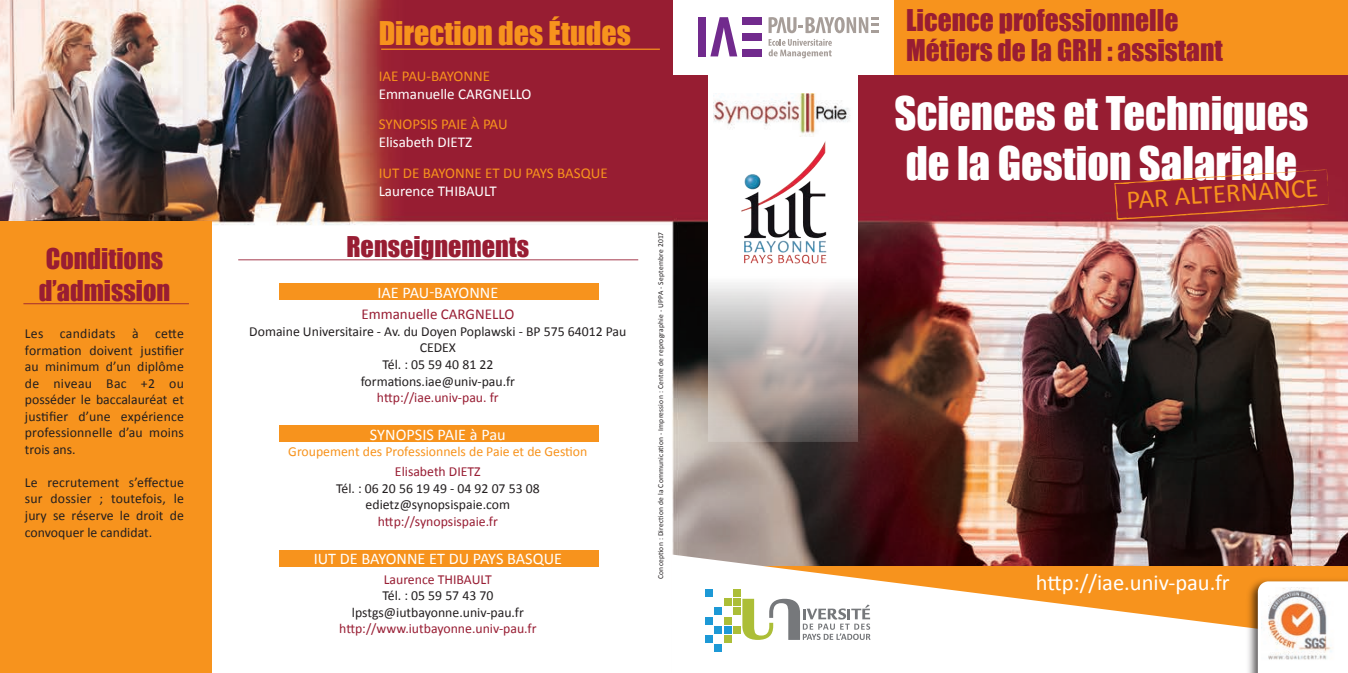
<style>
.page{position:relative;width:1348px;height:673px;background:#fff}
.page>*{position:absolute;margin:0;border:0;box-sizing:border-box;transform-origin:0 0}
.t1{font:42.5px/50px "Impact";color:#fff}
.t2{font:30px "Impact";color:#f7931d}
.t3{font:27.5px/30px "Impact";color:#981d33}
.t4{font:26.88px "Calibri";color:#f7931d}
.t5{font:26.25px/31.5px "Impact";color:#981d33}
.t6{font:22.5px "Calibri";color:#fff}
.t7{font:16.25px "Calibri";color:#fff}
.t8{font:15px "Calibri";color:#f7931d}
.t9{font:15px "Calibri";color:#fff}
.t10{font:15px "Calibri";color:#981d33}
.t11{font:13.75px/16.5px "Calibri";color:#231f20;text-align:center}
.t12{font:13.75px "Calibri";color:#981d33}
.t13{font:13.75px "Calibri";color:#f7931d}
.t14{font:7.5px "Calibri";letter-spacing:.025em;color:#231f20}
</style>
<div class="page">
<img style="left:0;top:0;width:1347px;height:672px">
<svg style="left:671px;top:554px;width:676px;height:118px"></svg>
<img style="left:1243px;top:573px;width:104px;height:99px">
<div style="left:714px;top:644px;width:7px;height:7px;background:#1d99d6"></div>
<div style="left:705px;top:589px;width:7px;height:7px;background:#1d99d6"></div>
<div style="left:714px;top:625px;width:7px;height:8px;background:#1d99d6"></div>
<div style="left:714px;top:607px;width:7px;height:7px;background:#1d99d6"></div>
<div style="left:705px;top:635px;width:7px;height:7px;background:#1d99d6"></div>
<div style="left:705px;top:616px;width:7px;height:7px;background:#1d99d6"></div>
<div style="left:733px;top:598px;width:7px;height:7px;background:#acbe37"></div>
<div style="left:733px;top:589px;width:7px;height:7px;background:#acbe37"></div>
<div style="left:733px;top:625px;width:7px;height:8px;background:#acbe37"></div>
<div style="left:733px;top:607px;width:7px;height:7px;background:#acbe37"></div>
<div style="left:723px;top:635px;width:8px;height:7px;background:#acbe37"></div>
<div style="left:723px;top:616px;width:8px;height:7px;background:#acbe37"></div>
<div style="left:723px;top:625px;width:8px;height:8px;background:#1d99d6"></div>
<div style="left:723px;top:598px;width:8px;height:7px;background:#acbe37"></div>
<svg style="left:742px;top:598px;width:128px;height:41px"></svg>
<div style="left:674px;top:0;width:673px;height:74px;background:#f7931d"></div>
<div style="left:672px;top:0;width:221px;height:74px;background:#fff"></div>
<div style="left:698px;top:17px;width:7px;height:39px;background:#712a8d"></div>
<svg style="left:710px;top:17px;width:27px;height:39px"></svg>
<div style="left:741px;top:17px;width:20px;height:7px;background:#712a8d"></div>
<div style="left:741px;top:49px;width:20px;height:7px;background:#712a8d"></div>
<div style="left:741px;top:33px;width:20px;height:7px;background:#712a8d"></div>
<svg style="left:768px;top:39px;width:63px;height:19px"></svg>
<svg style="left:768px;top:17px;width:109px;height:16px"></svg>
<div style="left:0;top:221px;width:211px;height:451px;background:#f7931d"></div>
<div style="left:279px;top:549px;width:319px;height:17px;background:#f7931d"></div>
<div style="left:279px;top:424px;width:319px;height:17px;background:#f7931d"></div>
<div style="left:279px;top:283px;width:319px;height:17px;background:#f7931d"></div>
<svg style="left:707px;top:74px;width:150px;height:367px;background:#c0b7b5"></svg>
<hr style="left:381px;top:49px;width:278px;height:1px;background:#f7931d">
<svg style="left:1114px;top:169px;width:215px;height:51px;background:#9c2431"></svg>
<hr style="left:23px;top:303px;width:166px;height:1px;background:#981d33">
<hr style="left:238px;top:259px;width:400px;height:1px;background:#981d33">
<img style="left:713px;top:94px;width:139px;height:34px">
<img style="left:704px;top:128px;width:157px;height:157px">
<svg style="left:1257px;top:581px;width:91px;height:92px"></svg>
<h3 class="t5" style="left:39px;top:242px;width:133px">Conditions d’admission</h3>
<p class="t11" style="left:25px;top:325px;width:160px;text-align:justify">Les candidats à cette formation doivent justifier au minimum d’un diplôme de niveau Bac +2 ou posséder le baccalauréat et justifier d’une expérience professionnelle d’au moins trois ans.</p>
<p class="t11" style="left:25px;top:473px;width:160px;text-align:justify">Le recrutement s’effectue sur dossier ; toutefois, le jury se réserve le droit de convoquer le candidat.</p>
<h2 class="t2" style="left:378px;top:10px;width:254px">Direction des Études</h2>
<p class="t8" style="left:378px;top:66px;width:113px">IAE PAU-BAYONNE</p>
<p class="t9" style="left:378px;top:84px;width:154px">Emmanuelle CARGNELLO</p>
<p class="t8" style="left:378px;top:115px;width:130px">SYNOPSIS PAIE À PAU</p>
<p class="t9" style="left:378px;top:133px;width:95px">Elisabeth DIETZ</p>
<p class="t8" style="left:378px;top:163px;width:231px">IUT DE BAYONNE ET DU PAYS BASQUE</p>
<p class="t9" style="left:378px;top:181px;width:119px">Laurence THIBAULT</p>
<h3 class="t5" style="left:346px;top:230px;width:184px">Renseignements</h3>
<p class="t7" style="left:377px;top:282px;width:122px">IAE PAU-BAYONNE</p>
<p class="t10" style="left:361px;top:305px;width:154px">Emmanuelle CARGNELLO</p>
<p class="t11" style="left:249px;top:323px;width:378px">Domaine Universitaire - Av. du Doyen Poplawski - BP 575 64012 Pau<br>CEDEX<br>Tél. : 05 59 40 81 22<br>formations.iae@univ-pau.fr</p>
<p class="t12" style="left:377px;top:388px;width:123px">http://iae.univ-pau. fr</p>
<p class="t7" style="left:370px;top:423px;width:137px">SYNOPSIS PAIE à Pau</p>
<p class="t13" style="left:288px;top:442px;width:300px">Groupement des Professionnels de Paie et de Gestion</p>
<p class="t12" style="left:395px;top:462px;width:87px">Elisabeth DIETZ</p>
<p class="t11" style="left:336px;top:479px;width:205px">Tél. : 06 20 56 19 49 - 04 92 07 53 08 edietz@synopsispaie.com</p>
<p class="t12" style="left:378px;top:512px;width:121px">http://synopsispaie.fr</p>
<p class="t7" style="left:313px;top:547px;width:250px">IUT DE BAYONNE ET DU PAYS BASQUE</p>
<p class="t12" style="left:383px;top:570px;width:110px">Laurence THIBAULT</p>
<p class="t11" style="left:352px;top:587px;width:173px">Tél. : 05 59 57 43 70 lpstgs@iutbayonne.univ-pau.fr</p>
<p class="t12" style="left:339px;top:619px;width:199px">http://www.iutbayonne.univ-pau.fr</p>
<p class="t14" style="left:655px;top:578px;width:348px;rotate:-90deg">Conception : Direction de la Communication - Impression : Centre de reprographie - UPPA - Septembre 2017</p>
<h3 class="t3" style="left:905px;top:5px;width:318px">Licence professionnelle<br>Métiers de la GRH : assistant</h3>
<h1 class="t1" style="left:894px;top:87px;width:415px">Sciences et Techniques de la Gestion Salariale</h1>
<h3 class="t4" style="left:1125px;top:183px;width:193px;rotate:-4deg">PAR ALTERNANCE</h3>
<h3 class="t6" style="left:1035px;top:567px;width:195px">http://iae.univ-pau.fr</h3>
</div>
